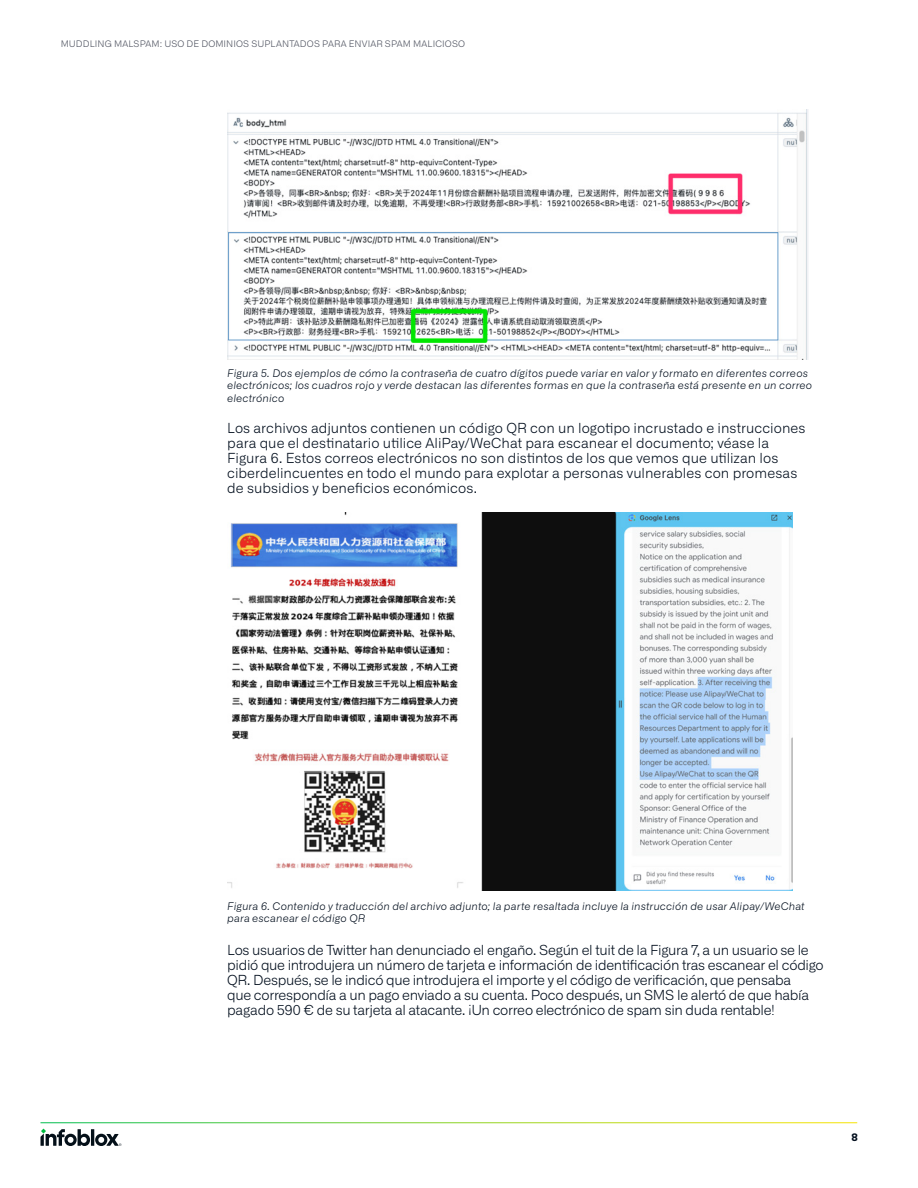
<style>
.page{position:relative;width:918px;height:1188px;background:#fff}
.page>*{position:absolute;margin:0;border:0;box-sizing:border-box;transform-origin:0 0}
.body_text{font:300 13.8px/15px "Alliance No.1";letter-spacing:-.01em;color:#030f1e}
.Figure_Caption{font:italic 300 10.5px/12.6px "Alliance No.1";letter-spacing:.015em;color:#030f1e}
.t1{font:700 10.5px "Alliance No.1";color:#030f1e}
.t2{font:300 9px "Alliance No.1";letter-spacing:.015em;color:#4d515e}
</style>
<div class="page">
<svg style="left:41px;top:1129px;width:80px;height:17px"></svg>
<img style="left:227px;top:109px;width:581px;height:251px">
<img style="left:227px;top:512px;width:565px;height:378px">
<p class="t2" style="left:61px;top:39px;width:406px">MUDDLING MALSPAM: USO DE DOMINIOS SUPLANTADOS PARA ENVIAR SPAM MALICIOSO</p>
<p class="Figure_Caption" style="left:227px;top:367px;width:586px">Figura 5. Dos ejemplos de cómo la contraseña de cuatro dígitos puede variar en valor y formato en diferentes correos electrónicos; los cuadros rojo y verde destacan las diferentes formas en que la contraseña está presente en un correo electrónico</p>
<p class="body_text" style="left:227px;top:420px;width:580px">Los archivos adjuntos contienen un código QR con un logotipo incrustado e instrucciones para que el destinatario utilice AliPay/WeChat para escanear el documento; véase la Figura 6. Estos correos electrónicos no son distintos de los que vemos que utilizan los ciberdelincuentes en todo el mundo para explotar a personas vulnerables con promesas de subsidios y beneficios económicos.</p>
<p class="Figure_Caption" style="left:227px;top:899px;width:579px">Figura 6. Contenido y traducción del archivo adjunto; la parte resaltada incluye la instrucción de usar Alipay/WeChat para escanear el código QR</p>
<p class="body_text" style="left:227px;top:943px;width:598px">Los usuarios de Twitter han denunciado el engaño. Según el tuit de la Figura 7, a un usuario se le pidió que introdujera un número de tarjeta e información de identificación tras escanear el código QR. Después, se le indicó que introdujera el importe y el código de verificación, que pensaba<br>que correspondía a un pago enviado a su cuenta. Poco después, un SMS le alertó de que había pagado 590 € de su tarjeta al atacante. ¡Un correo electrónico de spam sin duda rentable!</p>
<p class="t1" style="left:852px;top:1130px;width:8px">8</p>
</div>
